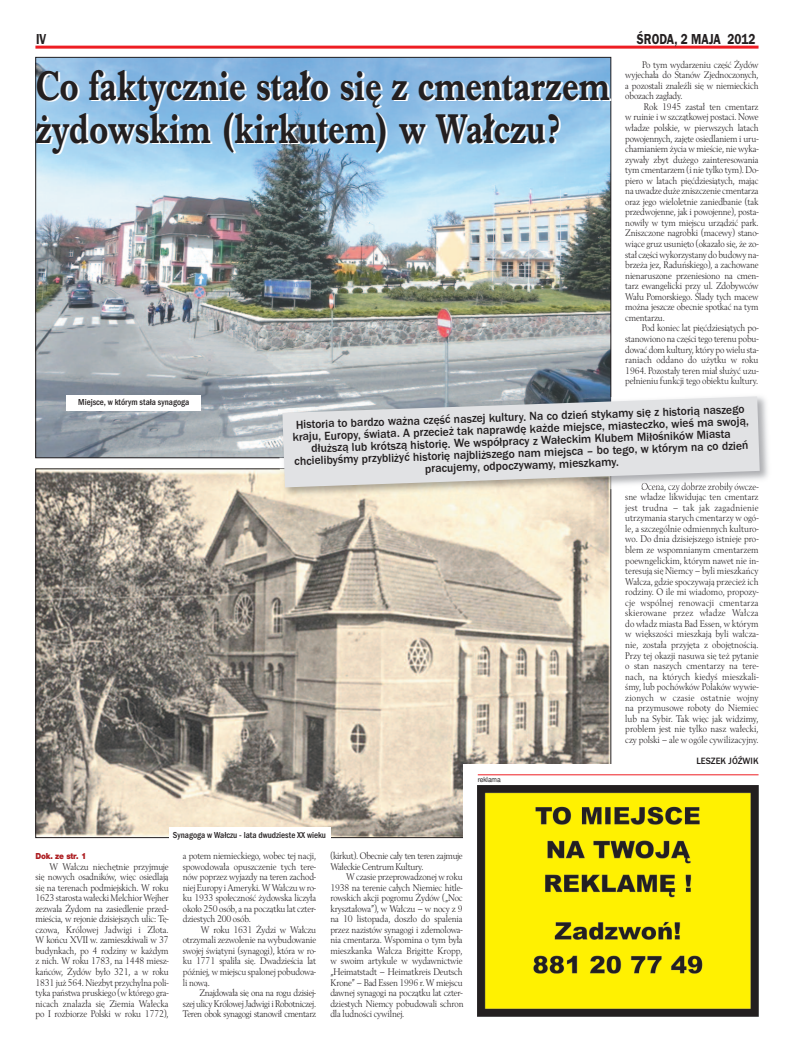
<style>
.page{position:relative;width:794px;height:1049px;background:#fff}
.page>*{position:absolute;margin:0;border:0;box-sizing:border-box;transform-origin:0 0}
.t1{font:700 43px/43px "Imprint URWTCE";color:#231f20;scale:.8 1}
.t2{font:15px "Franklin Got URWTCE Dem";color:#231f20;scale:.8 1}
.t3{font:500 12.1px/12.1px "Franklin Got URWTCE";color:#231f20;text-align:center}
.t4{font:10px/10.5px "Berling TCE";letter-spacing:-.015em;color:#231f20;text-align:justify;scale:.9 1}
.t5{font:500 9.5px "Franklin Got URWTCE";color:#231f20;scale:.95 1}
.t6{font:9px "Franklin Got URWTCE Med Con";color:#231f20}
.t7{font:900 9px "Nimbus San TCE";letter-spacing:-.025em;color:#ad1e22;scale:.9 1}
.t8{font:7px "Nimbus San LCE";letter-spacing:-.015em;color:#231f20;scale:.95 1}
</style>
<div class="page">
<img style="left:37px;top:471px;width:572px;height:365px">
<hr style="left:35px;top:46px;width:723px;height:3px;background:#ee1d23">
<img style="left:37px;top:59px;width:572px;height:397px">
<div style="left:66px;top:395px;width:135px;height:15px;background:#fff"></div>
<img style="left:279px;top:392px;width:489px;height:97px">
<img style="left:641px;top:487px;width:47px;height:1px">
<img style="left:280px;top:469px;width:330px;height:32px">
<svg style="left:282px;top:396px;width:477px;height:91px;background:#d9dadc"></svg>
<div style="left:463px;top:764px;width:162px;height:221px;background:#fff"></div>
<img style="left:478px;top:785px;width:280px;height:232px">
<hr style="left:478px;top:774px;width:280px;height:1px;background:#ee1d23">
<div style="left:169px;top:827px;width:161px;height:17px;background:#fff"></div>
<h2 class="t2" style="left:36px;top:30px;width:14px">IV</h2>
<h2 class="t2" style="left:637px;top:30px;width:150px">ŚRODA, 2 MAJA 2012</h2>
<h1 class="t1" style="left:35px;top:64px;width:719px">Co faktycznie stało się z cmentarzem żydowskim (kirkutem) w Wałczu?</h1>
<p class="t4" style="left:625px;top:59px;width:150px;text-indent:17px">Po tym wydarzeniu część Żydów wyjechała do Stanów Zjednoczonych, a pozostali znaleźli się w niemieckich obozach zagłady.</p>
<p class="t4" style="left:625px;top:101px;width:150px;text-indent:18px">Rok 1945 zastał ten cmentarz w ruinie i w szczątkowej postaci. Nowe władze polskie, w pierwszych latach powojennych, zajęte osiedlaniem i uru&shy;chamianiem życia w mieście, nie wyka&shy;zywały zbyt dużego zainteresowania tym cmentarzem (i nie tylko tym). Do&shy;piero w latach pięćdziesiątych, mając na uwadze duże zniszczenie cmentarza oraz jego wieloletnie zaniedbanie (tak przedwojenne, jak i powojenne), posta&shy;nowiły w tym miejscu urządzić park.<br>Zniszczone nagrobki (macewy) stano&shy;wiące gruz usunięto (okazało się, że zo&shy;stał części wykorzystany do budowy na&shy;brzeża jez, Raduńskiego), a zachowane nienaruszone przeniesiono na cmen&shy;tarz ewangelicki przy ul. Zdobywców Wału Pomorskiego. Ślady tych macew można jeszcze obecnie spotkać na tym cmentarzu.</p>
<p class="t4" style="left:625px;top:323px;width:150px;text-indent:17px">Pod koniec lat pięćdziesiątych po&shy;stanowiono na części tego terenu pobu&shy;dować dom kultury, który po wielu sta&shy;raniach oddano do użytku w roku 1964. Pozostały teren miał służyć uzu&shy;pełnieniu funkcji tego obiektu kultury.</p>
<p class="t6" style="left:78px;top:397px;width:112px">Miejsce, w którym stała synagoga</p>
<p class="t3" style="left:292px;top:418px;width:458px;rotate:-2deg">Historia to bardzo ważna część naszej kultury. Na co dzień stykamy się z historią naszego kraju, Europy, świata. A przecież tak naprawdę każde miejsce, miasteczko, wieś ma swoją, dłuższą lub krótszą historię. We współpracy z Wałeckim Klubem Miłośników Miasta chcielibyśmy przybliżyć historię najbliższego nam miejsca – bo tego, w którym na co dzień pracujemy, odpoczywamy, mieszkamy.</p>
<p class="t8" style="left:478px;top:775px;width:26px">reklama</p>
<p class="t4" style="left:625px;top:481px;width:150px;text-indent:16px">Ocena, czy dobrze zrobiły ówcze&shy;sne władze likwidując ten cmentarz jest trudna – tak jak zagadnienie utrzymania starych cmentarzy w ogó&shy;le, a szczególnie odmiennych kulturo&shy;wo. Do dnia dzisiejszego istnieje pro&shy;blem ze wspomnianym cmentarzem poewngelickim, którym nawet nie in&shy;teresują się Niemcy – byli mieszkańcy Wałcza, gdzie spoczywają przecież ich rodziny. O ile mi wiadomo, propozy&shy;cje wspólnej renowacji cmentarza skierowane przez władze Wałcza do władz miasta Bad Essen, w którym w większości mieszkają byli wałcza&shy;nie, została przyjęta z obojętnością.<br>Przy tej okazji nasuwa się też pytanie o stan naszych cmentarzy na tere&shy;nach, na których kiedyś mieszkali&shy;śmy, lub pochówków Polaków wywie&shy;zionych w czasie ostatnie wojny na przymusowe roboty do Niemiec lub na Sybir. Tak więc jak widzimy, problem jest nie tylko nasz wałecki, czy polski – ale w ogóle cywilizacyjny.</p>
<p class="t5" style="left:696px;top:755px;width:67px">LESZEK JÓŹWIK</p>
<p class="t6" style="left:173px;top:829px;width:155px">Synagoga w Wałczu - lata dwudzieste XX wieku</p>
<p class="t7" style="left:35px;top:850px;width:58px">Dok. ze str. 1</p>
<p class="t4" style="left:35px;top:861px;width:150px;text-indent:14px">W Wałczu niechętnie przyjmuje się nowych osadników, więc osiedlają się na terenach podmiejskich. W roku 1623 starosta wałecki Melchior Wejher zezwala Żydom na zasiedlenie przed&shy;mieścia, w rejonie dzisiejszych ulic: Tę&shy;czowa, Królowej Jadwigi i Złota.<br>W końcu XVII w. zamieszkiwali w 37 budynkach, po 4 rodziny w każdym z nich. W roku 1783, na 1448 miesz&shy;kańców, Żydów było 321, a w roku 1831 już 564. Niezbyt przychylna poli&shy;tyka państwa pruskiego (w którego gra&shy;nicach znalazła się Ziemia Wałecka po I rozbiorze Polski w roku 1772),</p>
<p class="t4" style="left:183px;top:850px;width:150px">a potem niemieckiego, wobec tej nacji, spowodowała opuszczenie tych tere&shy;nów poprzez wyjazdy na teren zachod&shy;niej Europy i Ameryki. W Wałczu w ro&shy;ku 1933 społeczność żydowska liczyła około 250 osób, a na początku lat czter&shy;dziestych 200 osób.</p>
<p class="t4" style="left:183px;top:924px;width:150px;text-indent:18px">W roku 1631 Żydzi w Wałczu otrzymali zezwolenie na wybudowanie swojej świątyni (synagogi), która w ro&shy;ku 1771 spaliła się. Dwadzieścia lat później, w miejscu spalonej pobudowa&shy;li nową.</p>
<p class="t4" style="left:183px;top:987px;width:150px;text-indent:17px">Znajdowała się ona na rogu dzisiej&shy;szej ulicy Królowej Jadwigi i Robotniczej.<br>Teren obok synagogi stanowił cmentarz</p>
<p class="t4" style="left:330px;top:850px;width:148px">(kirkut). Obecnie cały ten teren zajmuje<br>Wałeckie Centrum Kultury.</p>
<p class="t4" style="left:330px;top:871px;width:150px;text-align:left;text-indent:16px">W czasie przeprowadzonej w roku 1938 na terenie całych Niemiec hitle&shy;rowskich akcji pogromu Żydów („Noc kryształowa”), w Wałczu – w nocy z 9 na 10 listopada, doszło do spalenia przez nazistów synagogi i zdemolowa&shy;nia cmentarza. Wspomina o tym była mieszkanka Wałcza Brigitte Kropp, w swoim artykule w wydawnictwie „Heimatstadt – Heimatkreis Deutsch Krone” – Bad Essen 1996 r. W miejscu dawnej synagogi na początku lat czter&shy;dziestych Niemcy pobudowali schron dla ludności cywilnej.</p>
</div>
